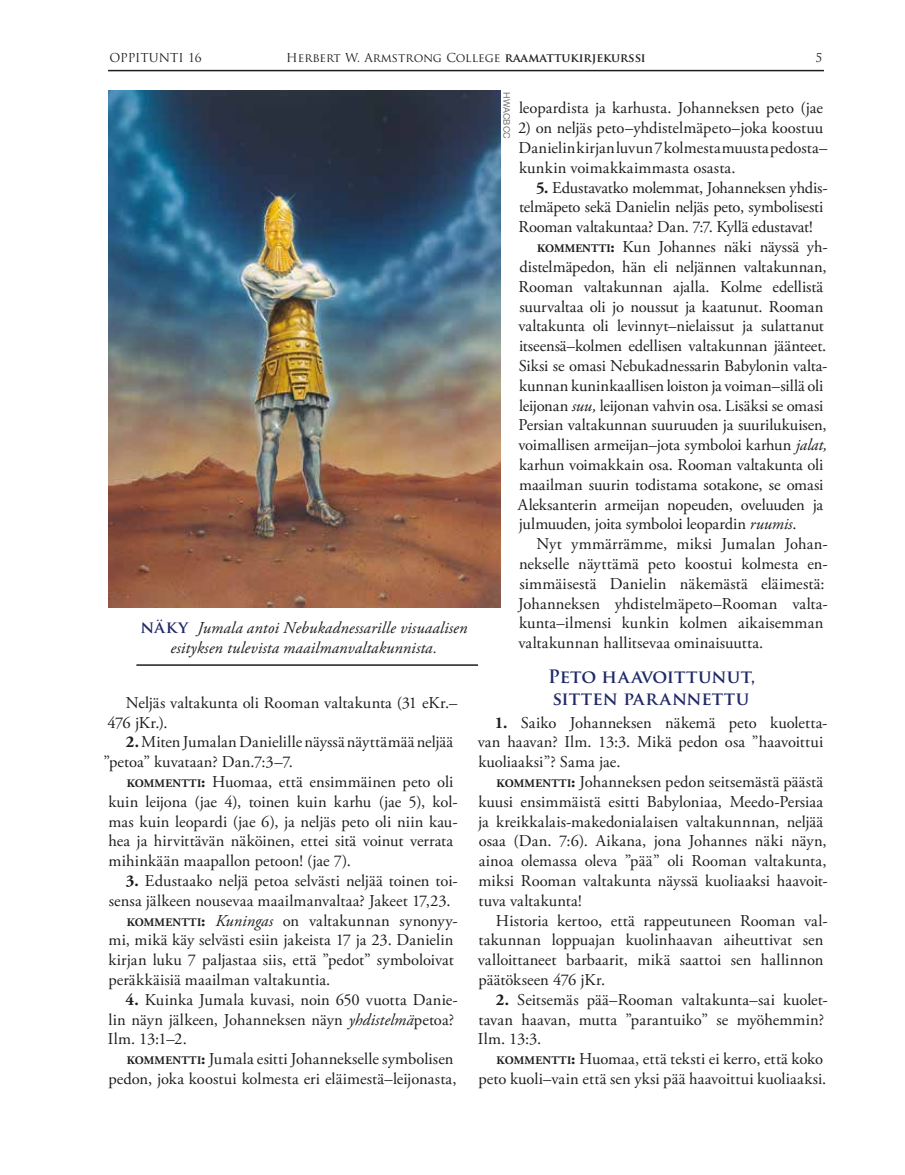
<style>
.page{position:relative;width:905px;height:1175px;background:#fff}
.page>*{position:absolute;margin:0;border:0;box-sizing:border-box;transform-origin:0 0}
.t1{font:700 18px/21.6px "Trajan Pro";color:#202967}
.t2{font:16.5px/19.8px "Adobe Garamond Pro";letter-spacing:-.005em;color:#1d1d1b}
.t3{font:italic 16.5px/19.8px "Adobe Garamond Pro";letter-spacing:.01em;color:#1d1d1b;text-align:center}
.t4{font:12px "Trajan Pro";color:#1d1d1b}
.t5{font:9px "Helvetica Neue";letter-spacing:.02em;color:#706f6f}
.s1{font-weight:700}
.s2{font-family:"Trajan Pro";font-weight:700;font-style:normal;color:#202967}
.s3{font-weight:700;font-size:11.55px}
.s4{font-style:italic}
</style>
<div class="page">
<img style="left:108px;top:90px;width:392px;height:518px">
<hr style="left:108px;top:70px;width:716px;height:1px;background:#1d1d1b">
<hr style="left:136px;top:664px;width:342px;height:2px;background:#1d1d1b">
<p class="t4" style="left:110px;top:50px;width:94px">OPPITUNTI 16</p>
<p class="t4" style="left:286px;top:50px;width:361px">Herbert W. Armstrong College <span class="s1">raamattukirjekurssi</span></p>
<p class="t4" style="left:815px;top:50px;width:8px">5</p>
<p class="t3" style="left:140px;top:619px;width:328px"><span class="s2">näky</span> Jumala antoi Nebukadnessarille visuaalisen esityksen tulevista maailmanvaltakunnista.</p>
<p class="t2" style="left:107px;top:693px;width:351px;text-indent:18px">Neljäs valtakunta oli Rooman valtakunta (31 eKr.–<br>476 jKr.).</p>
<p class="t2" style="left:104px;top:732px;width:351px;text-indent:22px"><span class="s1">2.</span> Miten Jumalan Danielille näyssä näyttämää neljää ”petoa” kuvataan? Dan.7:3–7.</p>
<p class="t2" style="left:108px;top:772px;width:351px;text-indent:18px"><span class="s3">KOMMENTTI</span><span class="s1">:</span> Huomaa, että ensimmäinen peto oli kuin leijona (jae 4), toinen kuin karhu (jae 5), kol&shy;mas kuin leopardi (jae 6), ja neljäs peto oli niin kau&shy;hea ja hirvittävän näköinen, ettei sitä voinut verrata mihinkään maapallon petoon! (jae 7).</p>
<p class="t2" style="left:126px;top:871px;width:333px"><span class="s1">3.</span> Edustaako neljä petoa selvästi neljää toinen toi-</p>
<p class="t2" style="left:109px;top:891px;width:343px">sensa jälkeen nousevaa maailmanvaltaa? Jakeet 17,23.</p>
<p class="t2" style="left:127px;top:911px;width:332px"><span class="s3">KOMMENTTI</span><span class="s1">:</span> <span class="s4">Kuningas</span> on valtakunnan synonyy-</p>
<p class="t2" style="left:108px;top:930px;width:346px">mi, mikä käy selvästi esiin jakeista 17 ja 23. Danielin</p>
<p class="t2" style="left:108px;top:950px;width:347px">kirjan luku 7 paljastaa siis, että ”pedot” symboloivat</p>
<p class="t2" style="left:108px;top:970px;width:223px">peräkkäisiä maailman valtakuntia.</p>
<p class="t2" style="left:108px;top:990px;width:351px;text-indent:18px"><span class="s1">4.</span> Kuinka Jumala kuvasi, noin 650 vuotta Danie&shy;lin näyn jälkeen, Johanneksen näyn <span class="s4">yhdistelmä</span>petoa?<br>Ilm. 13:1–2.</p>
<p class="t2" style="left:108px;top:1049px;width:350px;text-align:right"><span class="s3">KOMMENTTI</span><span class="s1">:</span> Jumala esitti Johannekselle symbolisen pedon, joka koostui kolmesta eri eläimestä–leijonasta,</p>
<p class="t5" style="left:513px;top:92px;width:48px;rotate:90deg">HWACBCC</p>
<p class="t2" style="left:519px;top:99px;width:305px">leopardista ja karhusta. Johanneksen peto (jae</p>
<p class="t2" style="left:518px;top:119px;width:311px">2) on neljäs peto–yhdistelmäpeto–joka koostuu<br>Danielin kirjan luvun 7 kolmesta muusta pedosta– kunkin voimakkaimmasta osasta.</p>
<p class="t2" style="left:536px;top:178px;width:293px"><span class="s1">5.</span> Edustavatko molemmat, Johanneksen yhdis-</p>
<p class="t2" style="left:519px;top:198px;width:306px">telmäpeto sekä Danielin neljäs peto, symbolisesti</p>
<p class="t2" style="left:518px;top:218px;width:296px">Rooman valtakuntaa? Dan. 7:7. Kyllä edustavat!</p>
<p class="t2" style="left:537px;top:237px;width:292px"><span class="s3">KOMMENTTI</span><span class="s1">:</span> Kun Johannes näki näyssä yh-</p>
<p class="t2" style="left:519px;top:257px;width:309px">distelmäpedon, hän eli neljännen valtakunnan,</p>
<p class="t2" style="left:518px;top:277px;width:306px">Rooman valtakunnan ajalla. Kolme edellistä</p>
<p class="t2" style="left:519px;top:297px;width:305px">suurvaltaa oli jo noussut ja kaatunut. Rooman</p>
<p class="t2" style="left:518px;top:317px;width:307px">valtakunta oli levinnyt–nielaissut ja sulattanut</p>
<p class="t2" style="left:519px;top:336px;width:309px">itseensä–kolmen edellisen valtakunnan jäänteet.</p>
<p class="t2" style="left:519px;top:356px;width:310px">Siksi se omasi Nebukadnessarin Babylonin valta-</p>
<p class="t2" style="left:519px;top:376px;width:306px">kunnan kuninkaallisen loiston ja voiman–sillä oli</p>
<p class="t2" style="left:519px;top:396px;width:306px">leijonan <span class="s4">suu,</span> leijonan vahvin osa. Lisäksi se omasi</p>
<p class="t2" style="left:518px;top:416px;width:309px">Persian valtakunnan suuruuden ja suurilukuisen,</p>
<p class="t2" style="left:518px;top:435px;width:310px">voimallisen armeijan–jota symboloi karhun <span class="s4">jalat,</span></p>
<p class="t2" style="left:519px;top:455px;width:306px">karhun voimakkain osa. Rooman valtakunta oli</p>
<p class="t2" style="left:519px;top:475px;width:306px">maailman suurin todistama sotakone, se omasi</p>
<p class="t2" style="left:518px;top:495px;width:307px">Aleksanterin armeijan nopeuden, oveluuden ja</p>
<p class="t2" style="left:519px;top:515px;width:279px">julmuuden, joita symboloi leopardin <span class="s4">ruumis</span>.</p>
<p class="t2" style="left:536px;top:534px;width:292px">Nyt ymmärrämme, miksi Jumalan Johan-</p>
<p class="t2" style="left:519px;top:554px;width:310px">nekselle näyttämä peto koostui kolmesta en-</p>
<p class="t2" style="left:519px;top:574px;width:307px">simmäisestä Danielin näkemästä eläimestä:</p>
<p class="t2" style="left:518px;top:594px;width:311px">Johanneksen yhdistelmäpeto–Rooman valta-</p>
<p class="t2" style="left:519px;top:614px;width:306px">kunta–ilmensi kunkin kolmen aikaisemman</p>
<p class="t2" style="left:518px;top:633px;width:246px">valtakunnan hallitsevaa ominaisuutta.</p>
<p class="t1" style="left:548px;top:666px;width:209px">Peto haavoittunut, sitten parannettu</p>
<p class="t2" style="left:477px;top:713px;width:351px;text-indent:17px"><span class="s1">1.</span> Saiko Johanneksen näkemä peto kuoletta&shy;van haavan? Ilm. 13:3. Mikä pedon osa ”haavoittui kuoliaaksi”? Sama jae.</p>
<p class="t2" style="left:478px;top:772px;width:351px;text-indent:18px"><span class="s3">KOMMENTTI</span><span class="s1">:</span> Johanneksen pedon seitsemästä päästä kuusi ensimmäistä esitti Babyloniaa, Meedo-Persiaa ja kreikkalais-makedonialaisen valtakunnnan, neljää osaa (Dan. 7:6). Aikana, jona Johannes näki näyn, ainoa olemassa oleva ”pää” oli Rooman valtakunta, miksi Rooman valtakunta näyssä kuoliaaksi haavoit&shy;tuva valtakunta!</p>
<p class="t2" style="left:478px;top:911px;width:351px;text-indent:18px">Historia kertoo, että rappeutuneen Rooman val&shy;takunnan loppuajan kuolinhaavan aiheuttivat sen valloittaneet barbaarit, mikä saattoi sen hallinnon päätökseen 476 jKr.</p>
<p class="t2" style="left:478px;top:990px;width:351px;text-indent:18px"><span class="s1">2.</span> Seitsemäs pää–Rooman valtakunta–sai kuolet&shy;tavan haavan, mutta ”parantuiko” se myöhemmin?<br>Ilm. 13:3.</p>
<p class="t2" style="left:478px;top:1049px;width:349px;text-align:right"><span class="s3">KOMMENTTI</span><span class="s1">:</span> Huomaa, että teksti ei kerro, että koko peto kuoli–vain että sen yksi pää haavoittui kuoliaaksi.</p>
</div>
